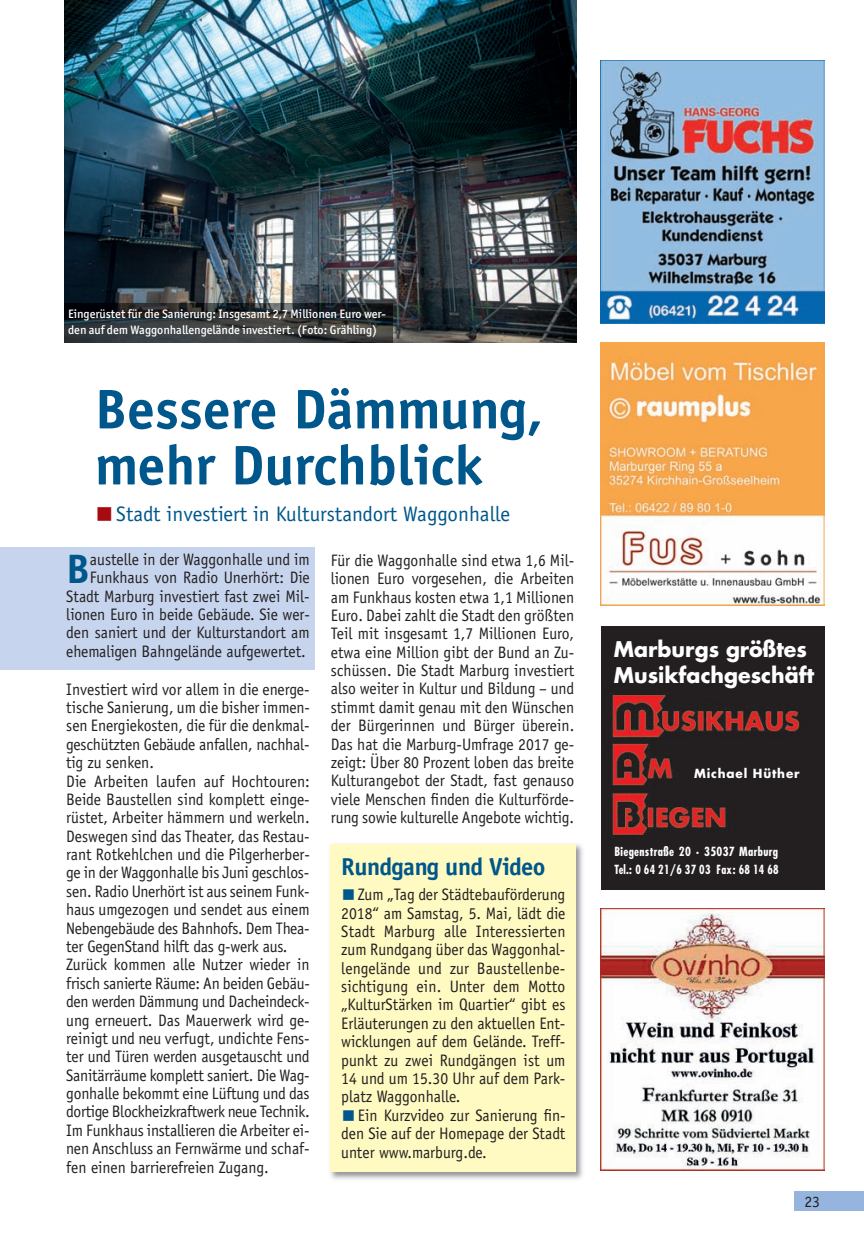
<style>
.page{position:relative;width:864px;height:1236px;background:#fff}
.page>*{position:absolute;margin:0;border:0;box-sizing:border-box;transform-origin:0 0}
.t1{font:700 56px/56px "Officina Sans";color:#00578b}
.t2{font:700 41.12px "Officina Sans";color:#00578b}
.t3{font:700 24.5px "Officina Sans";letter-spacing:-.015em;color:#00578b}
.t4{font:21px "Officina Sans";color:#00578b}
.t5{font:700 21px/26.2px "Futura";color:#fff}
.t6{font:16.62px/18.4px "Officina Sans";letter-spacing:-.01em;color:#231f20;text-align:justify;scale:.94 1}
.t7{font:15.75px "Officina Sans";color:#231f20}
.t8{font:500 12.25px/15.8px "Officina San ITC";color:#fff}
.t9{font:700 condensed 12.25px "Futura";letter-spacing:.025em;color:#fff}
.t10{font:700 condensed 12.25px "Futura";letter-spacing:.025em;color:#fff;scale:.92 1}
.t11{font:700 12.25px "Futura";letter-spacing:.07em;color:#fff}
.s1{font-family:"Ping Fang HK";font-weight:600;font-size:19.25px;color:#a70b12}
.s2{font-family:"Ping Fang HK";font-weight:600;font-size:14.88px;color:#00578b}
</style>
<div class="page">
<div style="left:0;top:547px;width:315px;height:122px;background:#c6d5ed"></div>
<img style="left:64px;top:0;width:511px;height:343px">
<img style="left:64px;top:303px;width:328px;height:40px">
<img style="left:600px;top:60px;width:223px;height:264px">
<img style="left:600px;top:343px;width:223px;height:262px">
<div style="left:601px;top:626px;width:223px;height:263px;background:#231f20"></div>
<img style="left:612px;top:694px;width:188px;height:141px">
<div style="left:693px;top:768px;width:111px;height:22px;background:#231f20"></div>
<img style="left:600px;top:908px;width:223px;height:262px">
<img style="left:330px;top:844px;width:253px;height:336px">
<div style="left:330px;top:844px;width:245px;height:328px;background:#fffac1"></div>
<div style="left:794px;top:1191px;width:69px;height:19px;background:#95b5de"></div>
<p class="t8" style="left:68px;top:307px;width:319px">Eingerüstet für die Sanierung: Insgesamt 2,7 Millionen Euro wer&shy;den auf dem Waggonhallengelände investiert. (Foto: Grähling)</p>
<p class="t1" style="left:95px;top:386px;width:450px">Bessere Dämmung, mehr Durchblick</p>
<p class="t4" style="left:95px;top:506px;width:417px"><span class="s1">■</span>Stadt investiert in Kulturstandort Waggonhalle</p>
<p class="t6" style="left:66px;top:551px;width:261px;text-align:right">austelle in der Waggonhalle und im Funkhaus von Radio Unerhört: Die Stadt Marburg investiert fast zwei Mil&shy;lionen Euro in beide Gebäude. Sie wer&shy;den saniert und der Kulturstandort am ehemaligen Bahngelände aufgewertet.</p>
<p class="t6" style="left:66px;top:681px;width:261px;text-align:left">Investiert wird vor allem in die energe&shy;tische Sanierung, um die bisher immen&shy;sen Energiekosten, die für die denkmal&shy;geschützten Gebäude anfallen, nachhal&shy;tig zu senken.<br>Die Arbeiten laufen auf Hochtouren:<br>Beide Baustellen sind komplett einge&shy;rüstet, Arbeiter hämmern und werkeln.<br>Deswegen sind das Theater, das Restau&shy;rant Rotkehlchen und die Pilgerherber&shy;ge in der Waggonhalle bis Juni geschlos&shy;sen. Radio Unerhört ist aus seinem Funk&shy;haus umgezogen und sendet aus einem Nebengebäude des Bahnhofs. Dem Thea&shy;ter GegenStand hilft das g-werk aus.<br>Zurück kommen alle Nutzer wieder in frisch sanierte Räume: An beiden Gebäu&shy;den werden Dämmung und Dacheindeck&shy;ung erneuert. Das Mauerwerk wird ge&shy;reinigt und neu verfugt, undichte Fens&shy;ter und Türen werden ausgetauscht und Sanitärräume komplett saniert. Die Wag&shy;gonhalle bekommt eine Lüftung und das dortige Blockheizkraftwerk neue Technik.<br>Im Funkhaus installieren die Arbeiter ei&shy;nen Anschluss an Fernwärme und schaf&shy;fen einen barrierefreien Zugang.</p>
<p class="t2" style="left:66px;top:553px;width:25px">B</p>
<p class="t6" style="left:330px;top:552px;width:260px">Für die Waggonhalle sind etwa 1,6 Mil&shy;lionen Euro vorgesehen, die Arbeiten am Funkhaus kosten etwa 1,1 Millionen Euro. Dabei zahlt die Stadt den größten Teil mit insgesamt 1,7 Millionen Euro, etwa eine Million gibt der Bund an Zu&shy;schüssen. Die Stadt Marburg investiert also weiter in Kultur und Bildung – und stimmt damit genau mit den Wünschen der Bürgerinnen und Bürger überein.<br>Das hat die Marburg-Umfrage 2017 ge&shy;zeigt: Über 80 Prozent loben das breite Kulturangebot der Stadt, fast genauso viele Menschen finden die Kulturförde&shy;rung sowie kulturelle Angebote wichtig.</p>
<p class="t5" style="left:613px;top:637px;width:202px">Marburgs größtes<br>Musikfachgeschäft</p>
<p class="t11" style="left:693px;top:767px;width:107px">Michael Hüther</p>
<p class="t9" style="left:614px;top:846px;width:165px">Biegenstraße 20 · 35037 Marburg</p>
<p class="t3" style="left:341px;top:857px;width:206px">Rundgang und Video</p>
<p class="t10" style="left:614px;top:863px;width:180px">Tel.: 0 64 21/6 37 03 Fax: 68 14 68</p>
<p class="t6" style="left:341px;top:886px;width:240px"><span class="s2">■</span>Zum „Tag der Städtebauförderung 2018“ am Samstag, 5. Mai, lädt die Stadt Marburg alle Interessierten zum Rundgang über das Waggonhal&shy;lengelände und zur Baustellenbe&shy;sichtigung ein. Unter dem Motto „KulturStärken im Quartier“ gibt es Erläuterungen zu den aktuellen Ent&shy;wicklungen auf dem Gelände. Treff&shy;punkt zu zwei Rundgängen ist um 14 und um 15.30 Uhr auf dem Park&shy;platz Waggonhalle.</p>
<p class="t6" style="left:341px;top:1107px;width:240px"><span class="s2">■</span>Ein Kurzvideo zur Sanierung fin&shy;den Sie auf der Homepage der Stadt unter www.marburg.de.</p>
<p class="t7" style="left:804px;top:1195px;width:17px">23</p>
</div>
